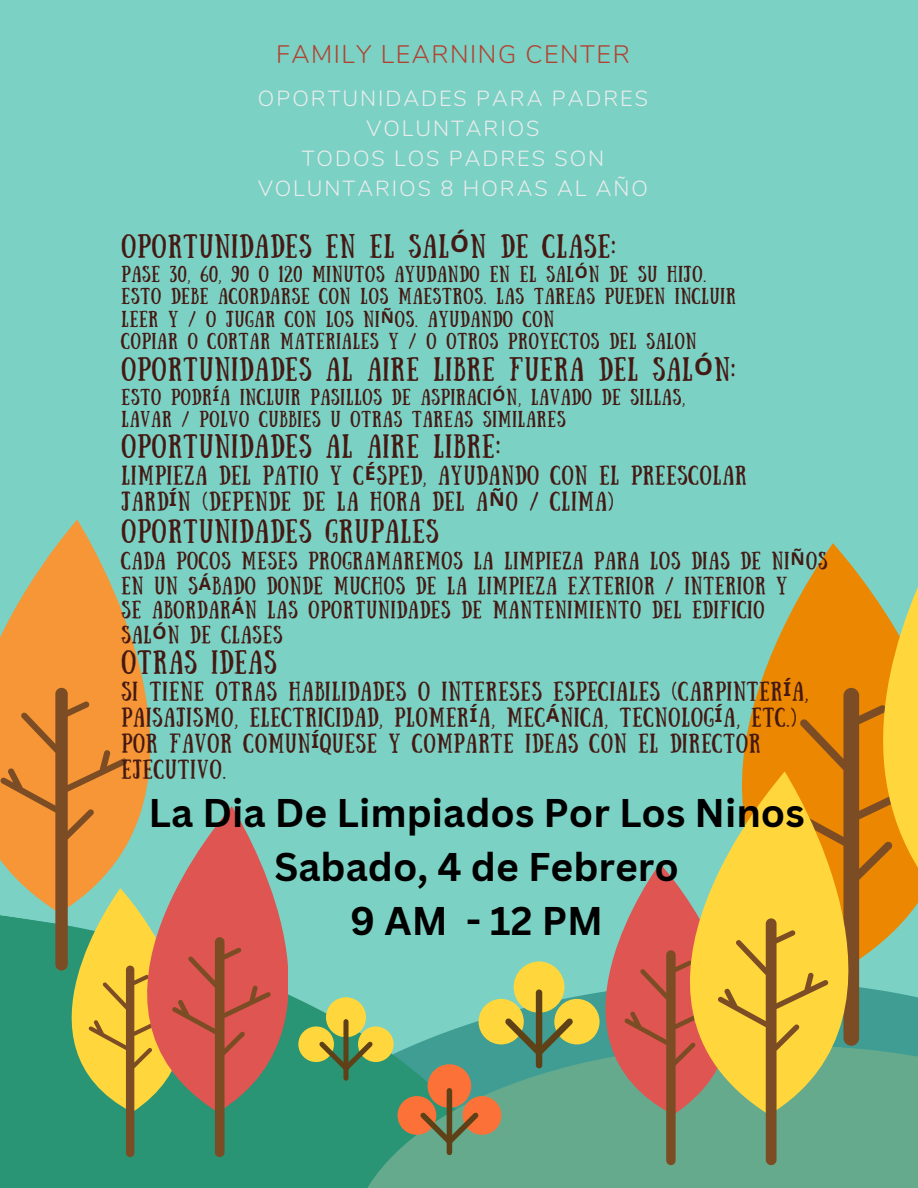
<style>
.page{position:relative;width:918px;height:1188px;background:#7bd1c4}
.page>*{position:absolute;margin:0;border:0;box-sizing:border-box;transform-origin:0 0}
.t1{font:700 39px/54px "Canva Sans";color:#000;text-align:center}
.t2{font:300 25.2px "Nunito";letter-spacing:.06em;color:#b14231}
.t3{font:23.85px "Sunday";letter-spacing:.06em;color:#441913}
.t4{font:300 21.9px/30.2px "Nunito";letter-spacing:.09em;color:#ebeced;text-align:center}
.t5{font:19.35px/25.8px "Sunday";letter-spacing:.06em;color:#441913}
.t6{font:17.85px/24.8px "Sunday";letter-spacing:.06em;color:#441913}
.t7{font:16.35px/22.5px "Sunday";letter-spacing:.06em;color:#441913}
.s1{font-family:"Noto Sans";font-weight:700}
</style>
<div class="page">
<svg style="left:0;top:962px;width:554px;height:226px;fill:#299575"></svg>
<svg style="left:6px;top:519px;width:121px;height:106px;fill:#f69636"></svg>
<svg style="left:271px;top:890px;width:17px;height:222px;background:#937b6d"></svg>
<svg style="left:0;top:625px;width:271px;height:532px"></svg>
<svg style="left:330px;top:1009px;width:588px;height:179px;background:#58a78c"></svg>
<svg style="left:848px;top:962px;width:70px;height:83px;fill:#409d93"></svg>
<svg style="left:742px;top:543px;width:176px;height:419px;fill:#ec8701"></svg>
<svg style="left:606px;top:771px;width:242px;height:344px"></svg>
<svg style="left:624px;top:918px;width:205px;height:247px;background:#bd9c54"></svg>
<div style="left:554px;top:999px;width:46px;height:45px;background:#ffd73d;border-radius:50%"></div>
<div style="left:479px;top:999px;width:45px;height:45px;background:#ffd73d;border-radius:50%"></div>
<div style="left:514px;top:961px;width:50px;height:52px;background:#ffd73d;border-radius:50%"></div>
<div style="left:536px;top:993px;width:6px;height:72px;background:#5f4118"></div>
<svg style="left:499px;top:1013px;width:80px;height:49px"></svg>
<div style="left:358px;top:1026px;width:36px;height:36px;background:#ffd73d;border-radius:50%"></div>
<div style="left:298px;top:1026px;width:36px;height:36px;background:#ffd73d;border-radius:50%"></div>
<div style="left:326px;top:997px;width:40px;height:40px;background:#ffd73d;border-radius:50%"></div>
<div style="left:343px;top:1022px;width:6px;height:56px;background:#5f4118"></div>
<svg style="left:315px;top:1037px;width:62px;height:38px"></svg>
<div style="left:463px;top:1096px;width:38px;height:39px;background:#fc7138;border-radius:50%"></div>
<div style="left:397px;top:1096px;width:39px;height:39px;background:#fc7138;border-radius:50%"></div>
<div style="left:428px;top:1064px;width:43px;height:44px;background:#fc7138;border-radius:50%"></div>
<div style="left:447px;top:1091px;width:5px;height:61px;background:#5f4118"></div>
<svg style="left:415px;top:1108px;width:68px;height:41px"></svg>
<h2 class="t2" style="left:276px;top:37px;width:355px">FAMILY LEARNING CENTER</h2>
<h3 class="t4" style="left:258px;top:84px;width:392px">OPORTUNIDADES PARA PADRES<br>VOLUNTARIOS<br>TODOS LOS PADRES SON<br>VOLUNTARIOS 8 HORAS AL AÑO</h3>
<h3 class="t3" style="left:122px;top:234px;width:496px">OPORTUNIDADES EN EL SAL<span class="s1">Ó</span>N DE CLASE:</h3>
<p class="t7" style="left:122px;top:263px;width:616px">PASE 30, 60, 90 O 120 MINUTOS AYUDANDO EN EL SAL<span class="s1">Ó</span>N DE SU HIJO.<br>ESTO DEBE ACORDARSE CON LOS MAESTROS. LAS TAREAS PUEDEN INCLUIR LEER Y / O JUGAR CON LOS NI<span class="s1">Ñ</span>OS. AYUDANDO CON<br>COPIAR O CORTAR MATERIALES Y / O OTROS PROYECTOS DEL SALON</p>
<h3 class="t3" style="left:122px;top:357px;width:615px">OPORTUNIDADES AL AIRE LIBRE FUERA DEL SAL<span class="s1">Ó</span>N:</h3>
<p class="t7" style="left:122px;top:385px;width:565px">ESTO PODR<span class="s1">Í</span>A INCLUIR PASILLOS DE ASPIRACI<span class="s1">Ó</span>N, LAVADO DE SILLAS,<br>LAVAR / POLVO CUBBIES U OTRAS TAREAS SIMILARES</p>
<h3 class="t3" style="left:122px;top:434px;width:380px">OPORTUNIDADES AL AIRE LIBRE:</h3>
<p class="t5" style="left:122px;top:463px;width:627px">LIMPIEZA DEL PATIO Y C<span class="s1">É</span>SPED, AYUDANDO CON EL PREESCOLAR<br>JARD<span class="s1">Í</span>N (DEPENDE DE LA HORA DEL A<span class="s1">Ñ</span>O / CLIMA)</p>
<h3 class="t3" style="left:122px;top:519px;width:318px">OPORTUNIDADES GRUPALES</h3>
<p class="t6" style="left:122px;top:548px;width:707px">CADA POCOS MESES PROGRAMAREMOS LA LIMPIEZA PARA LOS DIAS DE NI<span class="s1">Ñ</span>OS EN UN S<span class="s1">Á</span>BADO DONDE MUCHOS DE LA LIMPIEZA EXTERIOR / INTERIOR Y<br>SE ABORDAR<span class="s1">Á</span>N LAS OPORTUNIDADES DE MANTENIMIENTO DEL EDIFICIO<br>SAL<span class="s1">Ó</span>N DE CLASES</p>
<h3 class="t3" style="left:122px;top:650px;width:156px">OTRAS IDEAS</h3>
<p class="t5" style="left:122px;top:679px;width:688px">SI TIENE OTRAS HABILIDADES O INTERESES ESPECIALES (CARPINTER<span class="s1">Í</span>A, PAISAJISMO, ELECTRICIDAD, PLOMER<span class="s1">Í</span>A, MEC<span class="s1">Á</span>NICA, TECNOLOG<span class="s1">Í</span>A, ETC.)<br>POR FAVOR COMUN<span class="s1">Í</span>QUESE Y COMPARTE IDEAS CON EL DIRECTOR EJECUTIVO.</p>
<h1 class="t1" style="left:149px;top:785px;width:658px">La Dia De Limpiados Por Los Ninos<br>Sabado, 4 de Febrero<br>9AM -12PM</h1>
</div>
